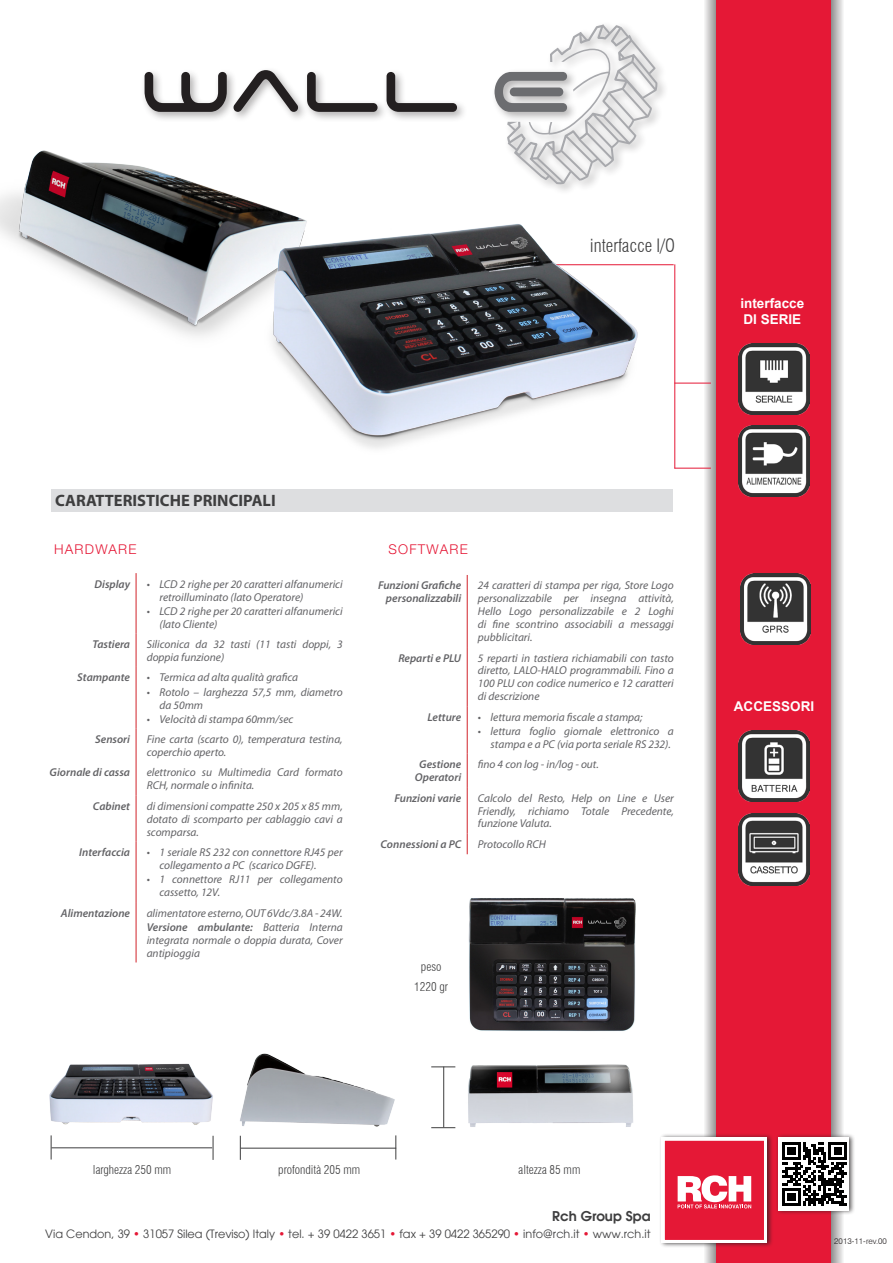
<style>
.page{position:relative;width:893px;height:1263px;background:#fff}
.page>*{position:absolute;margin:0;border:0;box-sizing:border-box;transform-origin:0 0}
.descrizione_promo{font:300 condensed 18px "Swiss 721 BT";color:#3e3e3f}
.carr-tec-TITOLO{font:700 16.5px "Myriad Pro";color:#3e3e3f}
.t1{font:700 13.5px "Arial";color:#fff}
.carr-tec-TITOLO-2{font:300 13.5px "Helvetica Neue LT Std";letter-spacing:.09em;color:#e51836}
.desc-accessori-minus{font:600 13.5px "Avant Garde";color:#3e3e3f}
.descrizione_promo-2{font:300 condensed 12px "Swiss 721 BT";color:#3e3e3f}
.caratt-tec_puntato{font:italic 11.4px/12.9px "Myriad Pro";color:#636366}
.caratt-tec-titoletto{font:italic 600 11.4px/12.9px "Myriad Pro";color:#636366;text-align:right}
.desc-accessori-minus-2{font:11.25px "Avant Garde";color:#3e3e3f}
.desc-accessori-minus-3{font:300 8.25px "Swiss 721 BT";color:#231f20}
.s1{font-weight:600}
.s2{color:#e51836}
</style>
<div class="page">
<svg style="left:704px;top:0;width:139px;height:1263px;background:#c3c2c2"></svg>
<div style="left:716px;top:0;width:115px;height:1263px;background:#e51836"></div>
<div style="left:659px;top:1133px;width:115px;height:115px;background:#231f20;opacity:.75"></div>
<div style="left:662px;top:1137px;width:105px;height:106px;background:#fff"></div>
<div style="left:664px;top:1140px;width:101px;height:101px;background:#e51836"></div>
<svg style="left:678px;top:1175px;width:73px;height:33px"></svg>
<div style="left:663px;top:1139px;width:102px;height:102px;border:2px solid #fff"></div>
<img style="left:740px;top:573px;width:71px;height:71px">
<div style="left:51px;top:489px;width:621px;height:23px;background:#dddee0"></div>
<hr style="left:674px;top:383px;width:37px;height:1px;background:#e51836">
<hr style="left:674px;top:468px;width:37px;height:1px;background:#e51836">
<hr style="left:674px;top:264px;width:1px;height:204px;background:#e51836">
<div style="left:776px;top:1133px;width:79px;height:82px;background:#231f20;opacity:.75"></div>
<div style="left:778px;top:1137px;width:71px;height:74px;background:#fff"></div>
<svg style="left:782px;top:1142px;width:64px;height:64px"></svg>
<img style="left:739px;top:426px;width:70px;height:71px">
<img style="left:739px;top:730px;width:70px;height:71px">
<img style="left:739px;top:814px;width:70px;height:71px">
<img style="left:739px;top:344px;width:70px;height:71px">
<img style="left:468px;top:898px;width:168px;height:133px">
<img style="left:455px;top:1064px;width:178px;height:65px">
<img style="left:49px;top:1063px;width:164px;height:62px">
<img style="left:239px;top:1053px;width:157px;height:88px">
<hr style="left:51px;top:1147px;width:161px;height:1px;background:#3e3e3f">
<svg style="left:51px;top:1135px;width:1px;height:24px"></svg>
<svg style="left:213px;top:1136px;width:1px;height:24px"></svg>
<hr style="left:241px;top:1148px;width:155px;height:1px;background:#3e3e3f">
<svg style="left:240px;top:1136px;width:1px;height:24px"></svg>
<svg style="left:396px;top:1135px;width:1px;height:24px"></svg>
<hr style="left:443px;top:1067px;width:1px;height:60px;background:#3e3e3f">
<svg style="left:431px;top:1127px;width:24px;height:1px"></svg>
<svg style="left:431px;top:1066px;width:24px;height:1px"></svg>
<hr style="left:468px;top:264px;width:206px;height:1px;background:#e51836">
<svg style="left:145px;top:72px;width:82px;height:40px"></svg>
<svg style="left:234px;top:70px;width:64px;height:42px"></svg>
<svg style="left:307px;top:72px;width:71px;height:40px"></svg>
<svg style="left:387px;top:72px;width:70px;height:40px"></svg>
<svg style="left:495px;top:25px;width:162px;height:159px"></svg>
<img style="left:0;top:150px;width:292px;height:186px">
<img style="left:217px;top:215px;width:430px;height:234px">
<hr style="left:136px;top:573px;width:1px;height:60px;background:#d1232a">
<hr style="left:136px;top:633px;width:1px;height:34px;background:#d1232a">
<hr style="left:136px;top:667px;width:1px;height:62px;background:#d1232a">
<hr style="left:136px;top:729px;width:1px;height:33px;background:#d1232a">
<hr style="left:136px;top:762px;width:1px;height:33px;background:#d1232a">
<hr style="left:136px;top:795px;width:1px;height:47px;background:#d1232a">
<hr style="left:136px;top:842px;width:1px;height:60px;background:#d1232a">
<hr style="left:136px;top:902px;width:1px;height:60px;background:#d1232a">
<hr style="left:467px;top:575px;width:1px;height:72px;background:#d1232a">
<hr style="left:467px;top:647px;width:1px;height:59px;background:#d1232a">
<hr style="left:467px;top:706px;width:1px;height:48px;background:#d1232a">
<hr style="left:467px;top:754px;width:1px;height:33px;background:#d1232a">
<hr style="left:467px;top:787px;width:1px;height:46px;background:#d1232a">
<svg style="left:467px;top:833px;width:1px;height:21px"></svg>
<p class="descrizione_promo" style="left:590px;top:234px;width:87px">interfacce I/O</p>
<p class="t1" style="left:740px;top:294px;width:65px">interfacce</p>
<p class="t1" style="left:743px;top:310px;width:59px">DI SERIE</p>
<p class="carr-tec-TITOLO" style="left:55px;top:490px;width:222px">CARATTERISTICHE PRINCIPALI</p>
<p class="carr-tec-TITOLO-2" style="left:54px;top:541px;width:84px">HARDWARE</p>
<p class="carr-tec-TITOLO-2" style="left:388px;top:541px;width:81px">SOFTWARE</p>
<p class="caratt-tec-titoletto" style="left:95px;top:577px;width:37px">Display</p>
<p class="caratt-tec_puntato" style="left:159px;top:577px;width:185px;text-indent:-13px">• LCD 2 righe per 20 caratteri alfanumerici retroilluminato (lato Operatore)</p>
<p class="caratt-tec_puntato" style="left:159px;top:604px;width:185px;text-indent:-13px">• LCD 2 righe per 20 caratteri alfanumerici (lato Cliente)</p>
<p class="caratt-tec-titoletto" style="left:93px;top:637px;width:39px">Tastiera</p>
<p class="caratt-tec_puntato" style="left:147px;top:638px;width:198px">Siliconica da 32 tasti (11 tasti doppi, 3 doppia funzione)</p>
<p class="caratt-tec-titoletto" style="left:77px;top:671px;width:54px">Stampante</p>
<p class="caratt-tec_puntato" style="left:147px;top:671px;width:153px">• Termica ad alta qualità grafica</p>
<p class="caratt-tec_puntato" style="left:159px;top:685px;width:185px;text-indent:-13px">• Rotolo – larghezza 57,5 mm, diametro da 50mm</p>
<p class="caratt-tec_puntato" style="left:147px;top:712px;width:148px">• Velocità di stampa 60mm/sec</p>
<p class="caratt-tec-titoletto" style="left:95px;top:732px;width:36px">Sensori</p>
<p class="caratt-tec_puntato" style="left:147px;top:733px;width:198px">Fine carta (scarto 0), temperatura testina, coperchio aperto.</p>
<p class="caratt-tec-titoletto" style="left:50px;top:766px;width:82px">Giornale di cassa</p>
<p class="caratt-tec_puntato" style="left:147px;top:766px;width:198px">elettronico su Multimedia Card formato<br>RCH, normale o infinita.</p>
<p class="caratt-tec-titoletto" style="left:93px;top:799px;width:39px">Cabinet</p>
<p class="caratt-tec_puntato" style="left:147px;top:799px;width:198px;text-align:justify">di dimensioni compatte 250 x 205 x 85 mm, dotato di scomparto per cablaggio cavi a scomparsa.</p>
<p class="caratt-tec-titoletto" style="left:79px;top:845px;width:52px">Interfaccia</p>
<p class="caratt-tec_puntato" style="left:159px;top:846px;width:185px;text-indent:-13px">• 1 seriale RS 232 con connettore RJ45 per collegamento a PC (scarico DGFE).</p>
<p class="caratt-tec_puntato" style="left:159px;top:873px;width:185px;text-indent:-13px">• 1 connettore RJ11 per collegamento cassetto, 12V.</p>
<p class="caratt-tec-titoletto" style="left:61px;top:906px;width:71px">Alimentazione</p>
<p class="caratt-tec_puntato" style="left:147px;top:906px;width:198px">alimentatore esterno,OUT 6Vdc/3.8A - 24W.</p>
<p class="caratt-tec_puntato" style="left:147px;top:920px;width:198px;text-align:justify"><span class="s1">Versione ambulante:</span> Batteria Interna integrata normale o doppia durata, Cover antipioggia</p>
<p class="caratt-tec-titoletto" style="left:378px;top:579px;width:85px">Funzioni Grafiche personalizzabili</p>
<p class="caratt-tec_puntato" style="left:478px;top:579px;width:198px;text-align:justify">24 caratteri di stampa per riga, Store Logo personalizzabile per insegna attività, Hello Logo personalizzabile e 2 Loghi di fine scontrino associabili a messaggi pubblicitari.</p>
<p class="caratt-tec-titoletto" style="left:398px;top:651px;width:64px">Reparti e PLU</p>
<p class="caratt-tec_puntato" style="left:478px;top:651px;width:198px;text-align:justify">5 reparti in tastiera richiamabili con tasto diretto, LALO-HALO programmabili. Fino a 100 PLU con codice numerico e 12 caratteri di descrizione</p>
<p class="caratt-tec-titoletto" style="left:427px;top:710px;width:35px">Letture</p>
<p class="caratt-tec_puntato" style="left:478px;top:710px;width:166px">• lettura memoria fiscale a stampa;</p>
<p class="caratt-tec_puntato" style="left:478px;top:724px;width:197px;text-align:right">• lettura foglio giornale elettronico a stampa e a PC (via porta seriale RS 232).</p>
<p class="caratt-tec-titoletto" style="left:415px;top:758px;width:48px;text-align:center">Gestione<br>Operatori</p>
<p class="caratt-tec_puntato" style="left:478px;top:758px;width:123px">fino 4 con log - in/log - out.</p>
<p class="caratt-tec-titoletto" style="left:394px;top:791px;width:68px">Funzioni varie</p>
<p class="caratt-tec_puntato" style="left:478px;top:791px;width:198px;text-align:justify">Calcolo del Resto, Help on Line e User Friendly, richiamo Totale Precedente, funzione Valuta.</p>
<p class="caratt-tec-titoletto" style="left:380px;top:837px;width:82px">Connessioni a PC</p>
<p class="caratt-tec_puntato" style="left:478px;top:837px;width:70px">Protocollo RCH</p>
<p class="descrizione_promo-2" style="left:421px;top:960px;width:22px">peso</p>
<p class="descrizione_promo-2" style="left:414px;top:979px;width:35px">1220 gr</p>
<p class="t1" style="left:734px;top:697px;width:82px">ACCESSORI</p>
<p class="descrizione_promo-2" style="left:93px;top:1163px;width:80px">larghezza 250 mm</p>
<p class="descrizione_promo-2" style="left:278px;top:1163px;width:83px">profondità 205 mm</p>
<p class="descrizione_promo-2" style="left:519px;top:1163px;width:63px">altezza 85 mm</p>
<p class="desc-accessori-minus" style="left:552px;top:1207px;width:100px">Rch Group Spa</p>
<p class="desc-accessori-minus-2" style="left:45px;top:1227px;width:607px">Via Cendon, 39 <span class="s2">•</span> 31057 Silea (Treviso) Italy <span class="s2">•</span> tel. + 39 0422 3651 <span class="s2">•</span> fax + 39 0422 365290 <span class="s2">•</span> info@rch.it <span class="s2">•</span> www.rch.it</p>
<p class="desc-accessori-minus-3" style="left:834px;top:1236px;width:54px">2013-11-rev.00</p>
</div>
